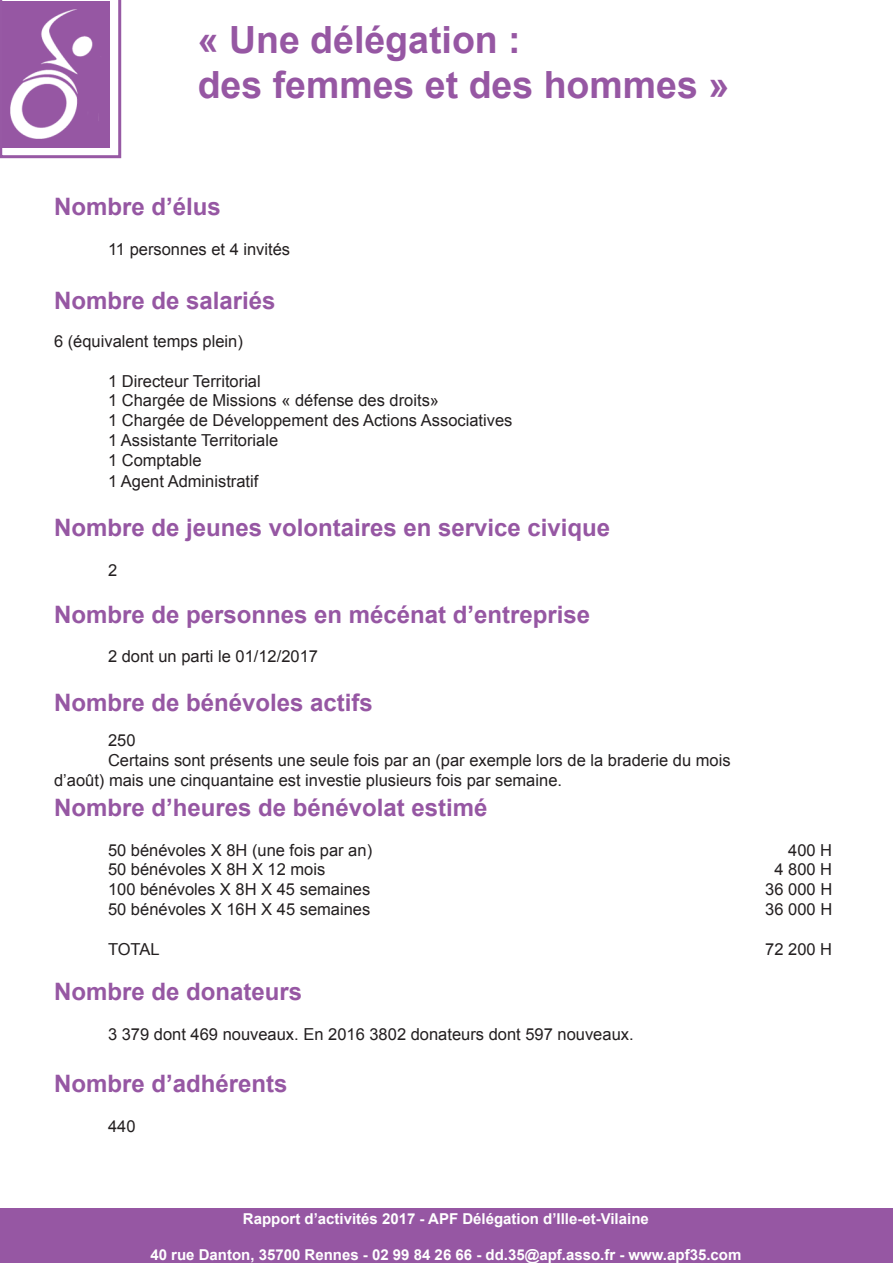
<style>
.page{position:relative;width:893px;height:1263px;background:#fff}
.page>*{position:absolute;margin:0;border:0;box-sizing:border-box;transform-origin:0 0}
.t1{font:700 37.5px/45px "Arial";color:#9657a3}
.t2{font:700 24px "Arial";color:#9657a3}
.t3{font:16.5px/19.8px "Arial";color:#231f20}
.t4{font:700 15px "Arial";color:#fff}
</style>
<div class="page">
<div style="left:0;top:1209px;width:893px;height:54px;background:#9657a3"></div>
<svg style="left:0;top:0;width:121px;height:158px"></svg>
<img style="left:2px;top:2px;width:120px;height:139px">
<h1 class="t1" style="left:198px;top:18px;width:533px">« Une délégation :<br>des femmes et des hommes »</h1>
<h2 class="t2" style="left:54px;top:191px;width:168px">Nombre d’élus</h2>
<p class="t3" style="left:108px;top:239px;width:184px">11 personnes et 4 invités</p>
<h2 class="t2" style="left:54px;top:285px;width:223px">Nombre de salariés</h2>
<p class="t3" style="left:54px;top:331px;width:190px">6 (équivalent temps plein)</p>
<p class="t3" style="left:108px;top:371px;width:406px">1 Directeur Territorial<br>1 Chargée de Missions « défense des droits»<br>1 Chargée de Développement des Actions Associatives<br>1 Assistante Territoriale<br>1 Comptable</p>
<p class="t3" style="left:108px;top:472px;width:152px">1 Agent Administratif</p>
<h2 class="t2" style="left:54px;top:511px;width:558px">Nombre de jeunes volontaires en service civique</h2>
<p class="t3" style="left:108px;top:560px;width:11px">2</p>
<h2 class="t2" style="left:54px;top:599px;width:538px">Nombre de personnes en mécénat d’entreprise</h2>
<p class="t3" style="left:108px;top:646px;width:212px">2 dont un parti le 01/12/2017</p>
<h2 class="t2" style="left:54px;top:686px;width:320px">Nombre de bénévoles actifs</h2>
<p class="t3" style="left:108px;top:731px;width:29px">250</p>
<p class="t3" style="left:108px;top:751px;width:624px">Certains sont présents une seule fois par an (par exemple lors de la braderie du mois</p>
<p class="t3" style="left:54px;top:770px;width:510px">d’août) mais une cinquantaine est investie plusieurs fois par semaine.</p>
<h2 class="t2" style="left:54px;top:791px;width:435px">Nombre d’heures de bénévolat estimé</h2>
<p class="t3" style="left:108px;top:840px;width:266px">50 bénévoles X 8H (une fois par an)</p>
<p class="t3" style="left:788px;top:840px;width:46px">400 H</p>
<p class="t3" style="left:108px;top:860px;width:219px">50 bénévoles X 8H X 12 mois</p>
<p class="t3" style="left:774px;top:860px;width:59px">4 800 H</p>
<p class="t3" style="left:108px;top:880px;width:264px">100 bénévoles X 8H X 45 semaines</p>
<p class="t3" style="left:765px;top:880px;width:68px">36 000 H</p>
<p class="t3" style="left:108px;top:899px;width:264px">50 bénévoles X 16H X 45 semaines</p>
<p class="t3" style="left:765px;top:899px;width:68px">36 000 H</p>
<p class="t3" style="left:108px;top:939px;width:53px">TOTAL</p>
<p class="t3" style="left:765px;top:939px;width:68px">72 200 H</p>
<h2 class="t2" style="left:54px;top:976px;width:250px">Nombre de donateurs</h2>
<p class="t3" style="left:108px;top:1024px;width:527px">3 379 dont 469 nouveaux. En 2016 3802 donateurs dont 597 nouveaux.</p>
<h2 class="t2" style="left:54px;top:1068px;width:235px">Nombre d’adhérents</h2>
<p class="t3" style="left:108px;top:1117px;width:29px">440</p>
<p class="t4" style="left:243px;top:1209px;width:407px">Rapport d’activités 2017 - APF Délégation d’Ille-et-Vilaine</p>
<p class="t4" style="left:150px;top:1245px;width:592px">40 rue Danton, 35700 Rennes - 02 99 84 26 66 - dd.35@apf.asso.fr - www.apf35.com</p>
</div>
